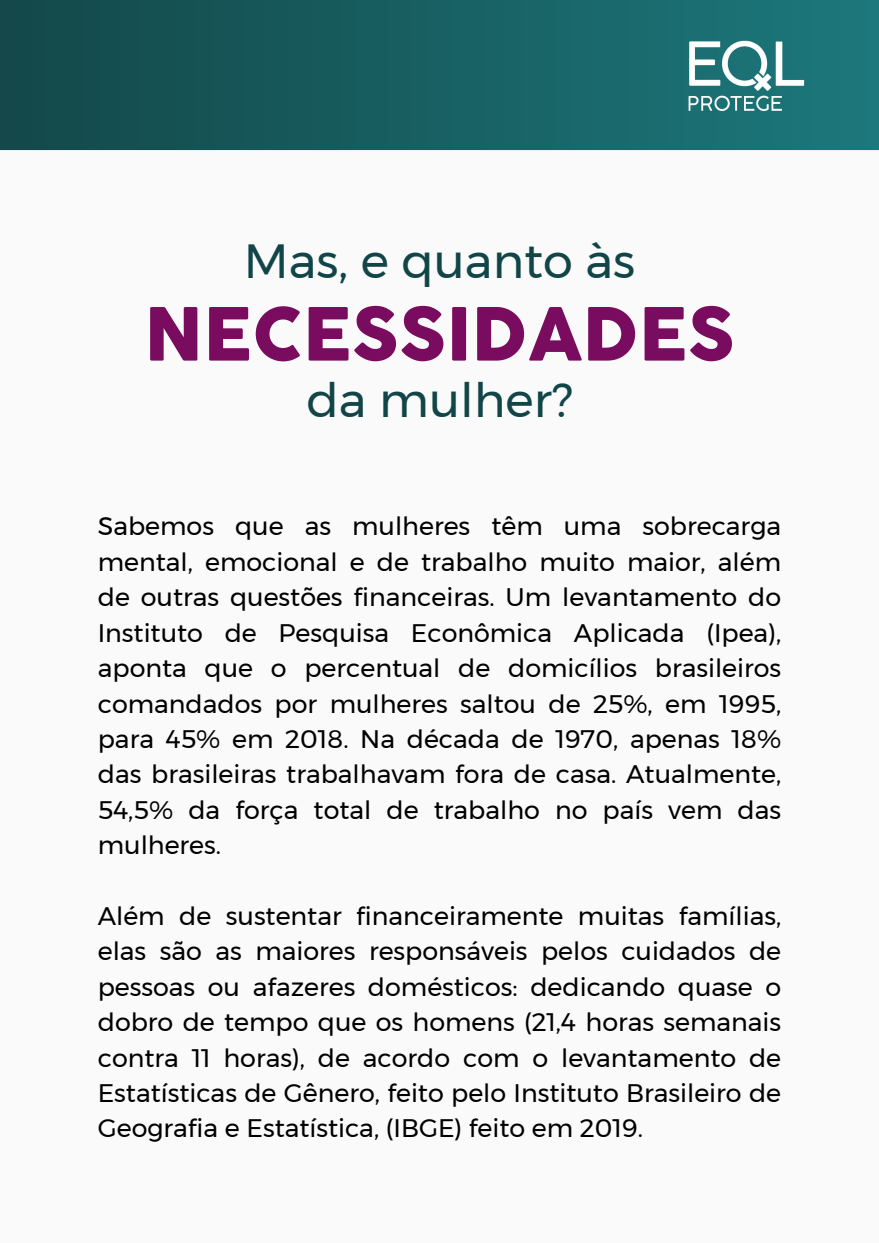
<style>
.page{position:relative;width:879px;height:1243px;background:#fafafa}
.page>*{position:absolute;margin:0;border:0;box-sizing:border-box;transform-origin:0 0}
.t1{font:72.16px "Cocogoose";color:#790c5f}
.t2{font:47.84px "Montserrat";color:#124547}
.t3{font:25.32px/35.4px "Montserrat";color:#000;text-align:justify}
</style>
<div class="page">
<svg style="left:0;top:0;width:879px;height:150px;background:#175e61"></svg>
<img style="left:681px;top:34px;width:127px;height:87px">
<h2 class="t2" style="left:244px;top:232px;width:393px">Mas, e quanto às</h2>
<h1 class="t1" style="left:144px;top:288px;width:592px">NECESSIDADES</h1>
<h2 class="t2" style="left:306px;top:371px;width:268px">da mulher?</h2>
<p class="t3" style="left:98px;top:509px;width:685px">Sabemos que as mulheres têm uma sobrecarga mental, emocional e de trabalho muito maior, além de outras questões financeiras. Um levantamento do Instituto de Pesquisa Econômica Aplicada (Ipea), aponta que o percentual de domicílios brasileiros comandados por mulheres saltou de 25%, em 1995, para 45% em 2018. Na década de 1970, apenas 18% das brasileiras trabalhavam fora de casa. Atualmente, 54,5% da força total de trabalho no país vem das mulheres.</p>
<p class="t3" style="left:98px;top:898px;width:685px">Além de sustentar financeiramente muitas famílias, elas são as maiores responsáveis pelos cuidados de pessoas ou afazeres domésticos: dedicando quase o dobro de tempo que os homens (21,4 horas semanais contra 11 horas), de acordo com o levantamento de Estatísticas de Gênero, feito pelo Instituto Brasileiro de Geografia e Estatística, (IBGE) feito em 2019.</p>
</div>
